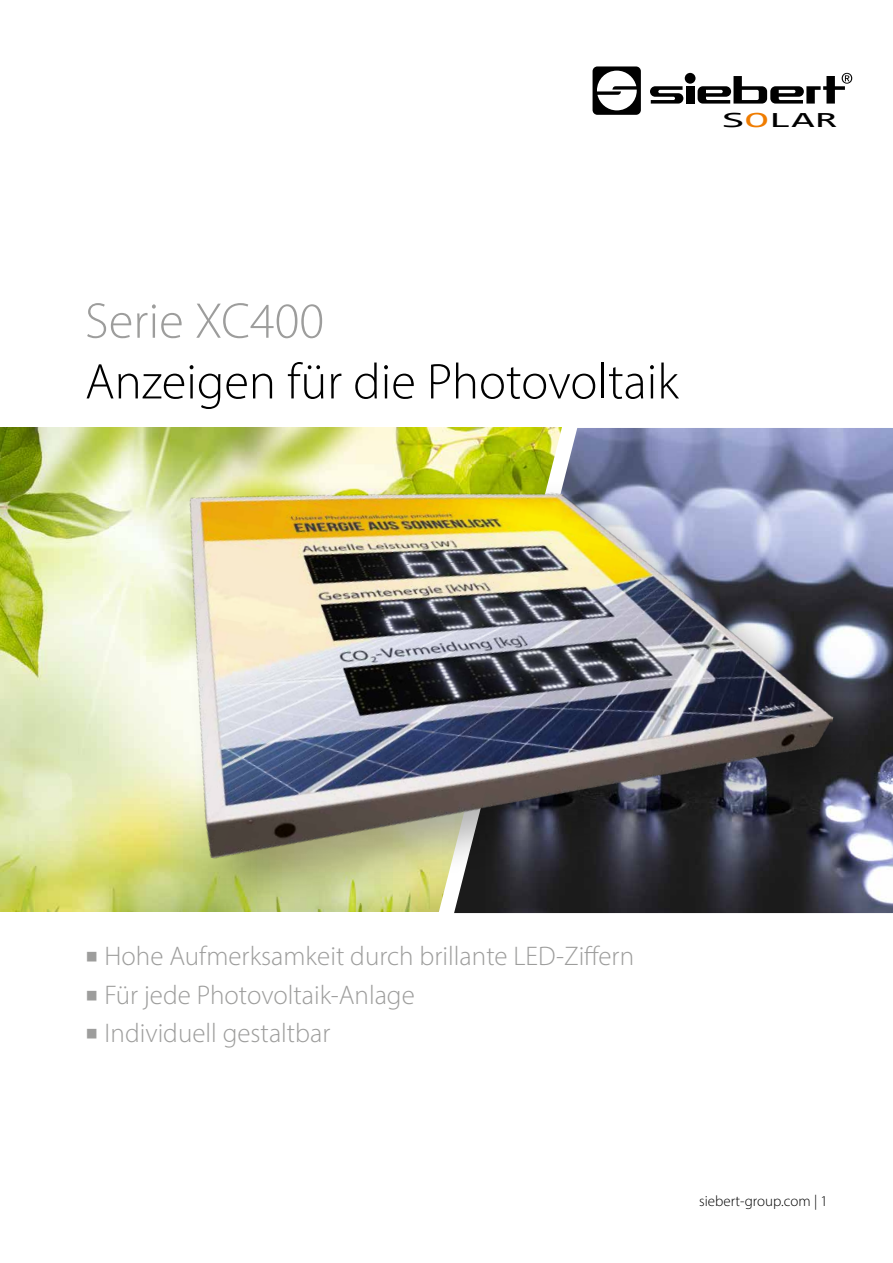
<style>
.page{position:relative;width:893px;height:1263px;background:#fff}
.page>*{position:absolute;margin:0;border:0;box-sizing:border-box;transform-origin:0 0}
.t1{font:300 50.55px "Myriad Pro";color:#000}
.t2{font:300 50.55px "Myriad Pro";color:#9d9d9c}
.t3{font:300 27px "Myriad Pro";color:#9d9d9c}
.t4{font:21.75px "Consolas";color:#000;scale:1.94 1}
.t5{font:300 15px "Myriad Pro";color:#000}
.s1{color:#ef7c00}
.s2{font-family:"Minion Pro";font-weight:400;font-size:33px}
</style>
<div class="page">
<svg style="left:593px;top:66px;width:48px;height:49px"></svg>
<svg style="left:650px;top:86px;width:33px;height:18px"></svg>
<div style="left:686px;top:86px;width:8px;height:18px;background:#000"></div>
<div style="left:685px;top:73px;width:10px;height:11px;background:#000;border-radius:50%"></div>
<svg style="left:698px;top:73px;width:154px;height:31px"></svg>
<img style="left:0;top:428px;width:126px;height:483px">
<div style="left:180px;top:477px;width:712px;height:436px;background:#000;opacity:.3"></div>
<img style="left:126px;top:428px;width:738px;height:486px">
<p class="t4" style="left:722px;top:105px;width:61px">S<span class="s1">O</span>LAR</p>
<h1 class="t2" style="left:85px;top:290px;width:241px">Serie XC400</h1>
<h1 class="t1" style="left:85px;top:351px;width:595px">Anzeigen für die Photovoltaik</h1>
<p class="t3" style="left:85px;top:940px;width:551px"><span class="s2">■</span> Hohe Aufmerksamkeit durch brillante LED-Ziffern</p>
<p class="t3" style="left:85px;top:978px;width:331px"><span class="s2">■</span> Für jede Photovoltaik-Anlage</p>
<p class="t3" style="left:85px;top:1017px;width:247px"><span class="s2">■</span> Individuell gestaltbar</p>
<p class="t5" style="left:699px;top:1192px;width:130px">siebert-group.com | 1</p>
</div>
